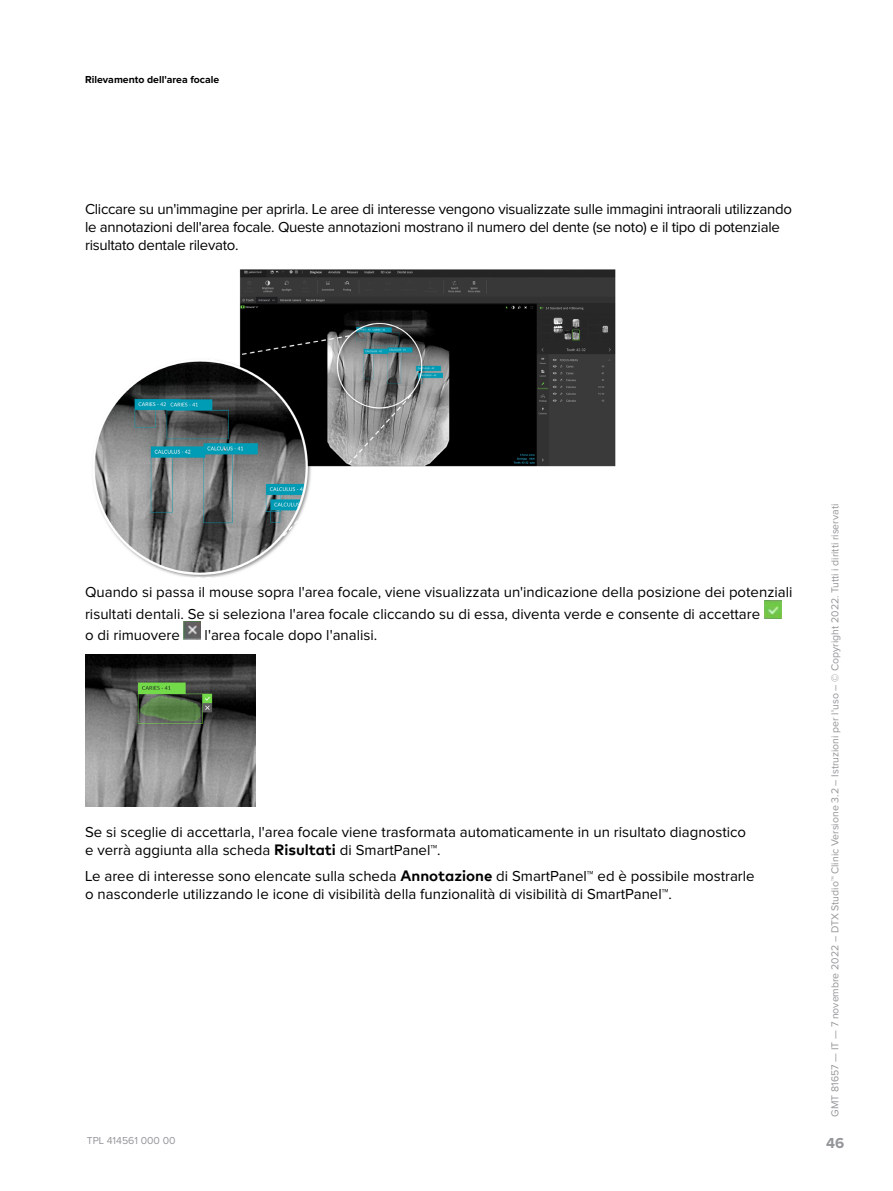
<style>
.page{position:relative;width:893px;height:1191px;background:#fff}
.page>*{position:absolute;margin:0;border:0;box-sizing:border-box;transform-origin:0 0}
.t1{font:15px/21px "Proxima Nova";color:#000}
.t2{font:15px/18px "Proxima Nova";letter-spacing:-.02em;color:#000}
.t3{font:700 15px "Proxima Nova";color:#939598}
.t4{font:10.5px "Proxima Nova";color:#969699}
.t5{font:700 10.5px "Proxima Nova";color:#000}
.s1{font-family:"Mark Pro";font-weight:700}
</style>
<div class="page">
<svg style="left:94px;top:269px;width:522px;height:309px"></svg>
<img style="left:764px;top:600px;width:17px;height:18px">
<img style="left:184px;top:621px;width:17px;height:18px">
<img style="left:85px;top:654px;width:170px;height:153px">
<p class="t5" style="left:85px;top:74px;width:136px">Rilevamento dell'area focale</p>
<p class="t2" style="left:85px;top:200px;width:708px">Cliccare su un'immagine per aprirla. Le aree di interesse vengono visualizzate sulle immagini intraorali utilizzando le annotazioni dell'area focale. Queste annotazioni mostrano il numero del dente (se noto) e il tipo di potenziale risultato dentale rilevato.</p>
<p class="t1" style="left:85px;top:582px;width:709px">Quando si passa il mouse sopra l'area focale, viene visualizzata un'indicazione della posizione dei potenziali risultati dentali. Se si seleziona l'area focale cliccando su di essa, diventa verde e consente di accettare<br>o di rimuovere</p>
<p class="t1" style="left:205px;top:624px;width:174px">l'area focale dopo l'analisi.</p>
<p class="t1" style="left:85px;top:823px;width:663px;line-height:18px">Se si sceglie di accettarla, l'area focale viene trasformata automaticamente in un risultato diagnostico e verrà aggiunta alla scheda <span class="s1">Risultati</span> di SmartPanel™.</p>
<p class="t1" style="left:85px;top:867px;width:671px;line-height:18px">Le aree di interesse sono elencate sulla scheda <span class="s1">Annotazione</span> di SmartPanel™ ed è possibile mostrarle o nasconderle utilizzando le icone di visibilità della funzionalità di visibilità di SmartPanel™.</p>
<p class="t4" style="left:87px;top:1135px;width:90px">TPL 414561 000 00</p>
<p class="t4" style="left:830px;top:1116px;width:614px;rotate:-90deg">GMT 81657 — IT — 7 novembre 2022 – DTX Studio™ Clinic Versione 3.2 – Istruzioni per l'uso – © Copyright 2022. Tutti i diritti riservati</p>
<p class="t3" style="left:826px;top:1135px;width:20px">46</p>
</div>
